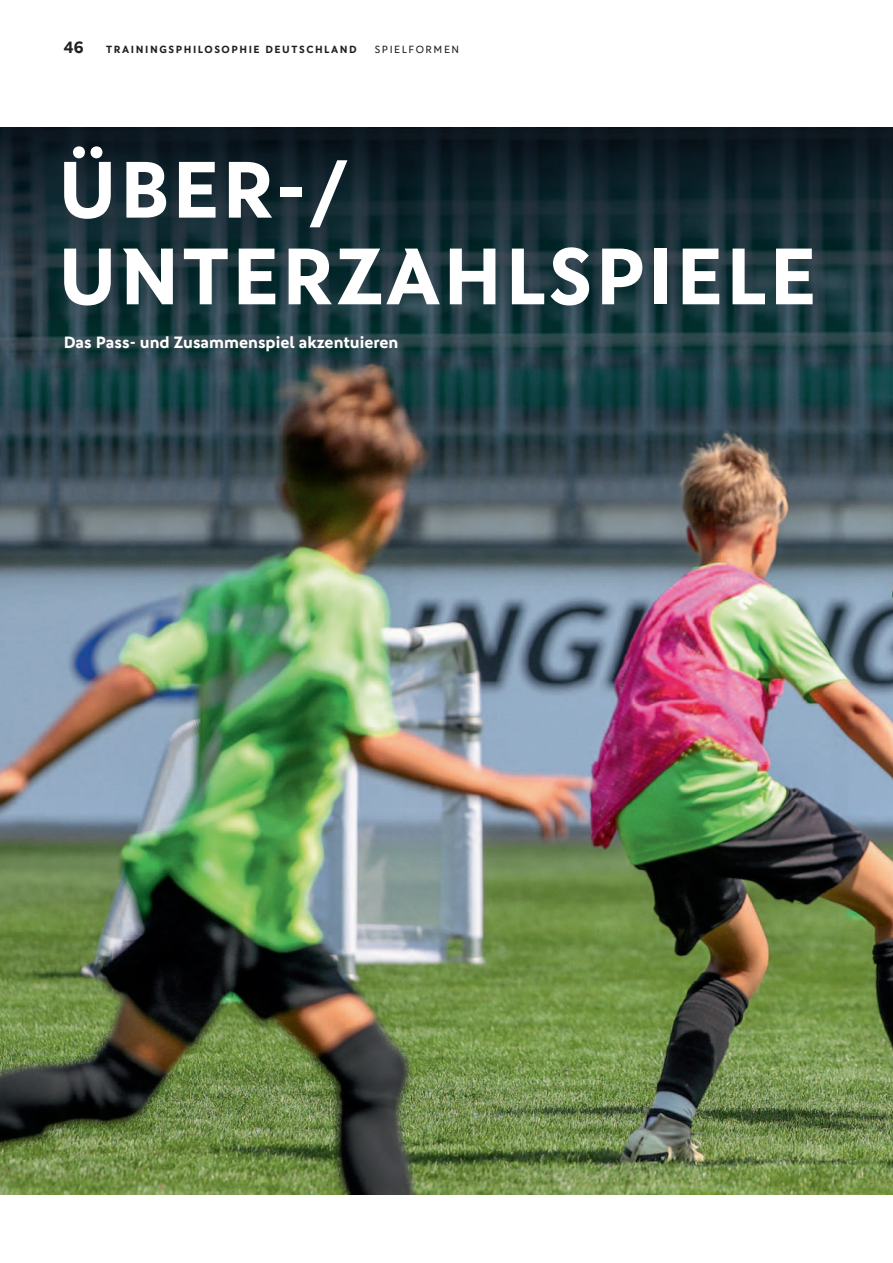
<style>
.page{position:relative;width:893px;height:1263px;background:#fff}
.page>*{position:absolute;margin:0;border:0;box-sizing:border-box;transform-origin:0 0}
.t1{font:700 80.7px/86.7px "DFB Sans";letter-spacing:.035em;color:#fff}
.t2{font:700 16.5px "DFB Sans";color:#fff}
.t3{font:700 16.5px "DFB Sans";color:#231f20}
.t4{font:700 10.5px "DFB Sans";letter-spacing:.15em;color:#231f20}
.t5{font:10.5px "DFB Sans";letter-spacing:.15em;color:#231f20}
</style>
<div class="page">
<img style="left:0;top:128px;width:893px;height:1067px">
<p class="t3" style="left:64px;top:41px;width:21px">46</p>
<p class="t4" style="left:106px;top:45px;width:252px">TRAININGSPHILOSOPHIE DEUTSCHLAND</p>
<p class="t5" style="left:375px;top:45px;width:86px">SPIELFORMEN</p>
<h1 class="t1" style="left:58px;top:154px;width:760px">ÜBER-/<br>UNTERZAHLSPIELE</h1>
<p class="t2" style="left:64px;top:336px;width:336px">Das Pass- und Zusammenspiel akzentuieren</p>
</div>
